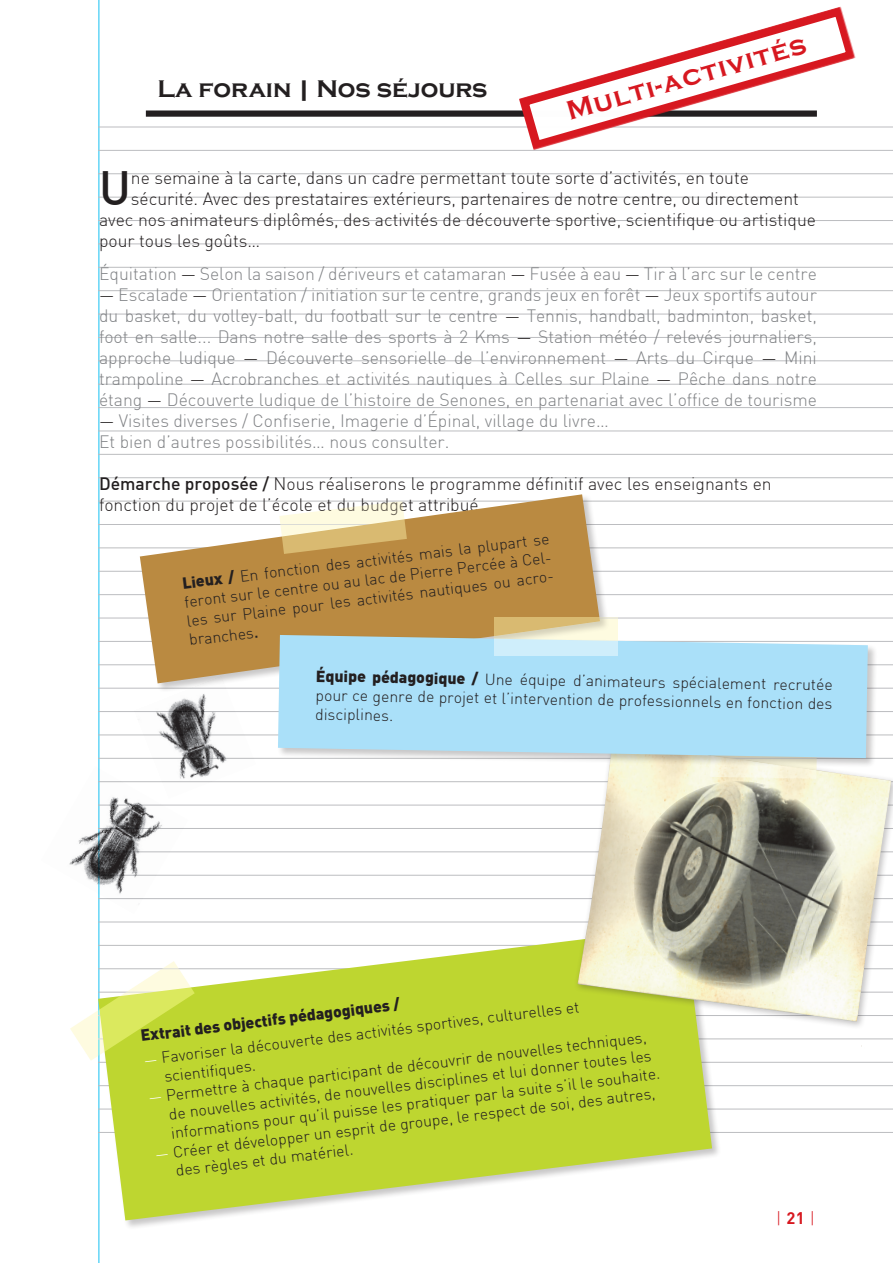
<style>
.page{position:relative;width:893px;height:1263px;background:#fff}
.page>*{position:absolute;margin:0;border:0;box-sizing:border-box;transform-origin:0 0}
.t1{font:47.1px "DIN Medium";color:#231f20}
.t2{font:700 27.45px "Copperplate Gothic";color:#d7171f}
.t3{font:700 24.75px "Copperplate Gothic";color:#231f20}
.t4{font:17.55px/21px "DIN Light";color:#808285;text-align:justify}
.t5{font:17.55px/21px "DIN Light";color:#231f20}
.t6{font:16.5px "DIN Light";color:#d7171f}
.t7{font:15.9px/19px "DIN Light";color:#231f20}
.t8{font:15.9px "DIN Black";color:#231f20}
.s1{color:#231f20}
.s2{font-family:"DIN Medium"}
.s3{font-family:"DIN Black"}
.s4{color:#fff}
.s5{font-family:"DIN Bold"}
</style>
<div class="page">
<hr style="left:99px;top:0;width:1px;height:1263px;background:#15c0f2">
<hr style="left:98px;top:127px;width:795px;height:1px;background:#bcbdc0">
<hr style="left:98px;top:150px;width:795px;height:1px;background:#bcbdc0">
<hr style="left:98px;top:173px;width:795px;height:1px;background:#bcbdc0">
<hr style="left:98px;top:197px;width:795px;height:1px;background:#bcbdc0">
<hr style="left:98px;top:220px;width:795px;height:1px;background:#bcbdc0">
<hr style="left:98px;top:244px;width:795px;height:1px;background:#bcbdc0">
<hr style="left:98px;top:267px;width:795px;height:1px;background:#bcbdc0">
<hr style="left:98px;top:290px;width:795px;height:1px;background:#bcbdc0">
<hr style="left:98px;top:314px;width:795px;height:1px;background:#bcbdc0">
<hr style="left:98px;top:337px;width:795px;height:1px;background:#bcbdc0">
<hr style="left:98px;top:361px;width:795px;height:1px;background:#bcbdc0">
<hr style="left:98px;top:384px;width:795px;height:1px;background:#bcbdc0">
<hr style="left:98px;top:407px;width:795px;height:1px;background:#bcbdc0">
<hr style="left:98px;top:431px;width:795px;height:1px;background:#bcbdc0">
<hr style="left:98px;top:454px;width:795px;height:1px;background:#bcbdc0">
<hr style="left:98px;top:477px;width:795px;height:1px;background:#bcbdc0">
<hr style="left:98px;top:501px;width:795px;height:1px;background:#bcbdc0">
<hr style="left:98px;top:524px;width:795px;height:1px;background:#bcbdc0">
<hr style="left:98px;top:548px;width:795px;height:1px;background:#bcbdc0">
<hr style="left:98px;top:571px;width:795px;height:1px;background:#bcbdc0">
<hr style="left:98px;top:594px;width:795px;height:1px;background:#bcbdc0">
<hr style="left:98px;top:618px;width:795px;height:1px;background:#bcbdc0">
<hr style="left:98px;top:641px;width:795px;height:1px;background:#bcbdc0">
<hr style="left:98px;top:664px;width:795px;height:1px;background:#bcbdc0">
<hr style="left:98px;top:688px;width:795px;height:1px;background:#bcbdc0">
<hr style="left:98px;top:711px;width:795px;height:1px;background:#bcbdc0">
<hr style="left:98px;top:735px;width:795px;height:1px;background:#bcbdc0">
<hr style="left:98px;top:758px;width:795px;height:1px;background:#bcbdc0">
<hr style="left:98px;top:781px;width:795px;height:1px;background:#bcbdc0">
<hr style="left:98px;top:805px;width:795px;height:1px;background:#bcbdc0">
<hr style="left:98px;top:828px;width:795px;height:1px;background:#bcbdc0">
<hr style="left:98px;top:851px;width:795px;height:1px;background:#bcbdc0">
<hr style="left:98px;top:875px;width:795px;height:1px;background:#bcbdc0">
<hr style="left:98px;top:898px;width:795px;height:1px;background:#bcbdc0">
<hr style="left:98px;top:922px;width:795px;height:1px;background:#bcbdc0">
<hr style="left:98px;top:1062px;width:795px;height:1px;background:#bcbdc0">
<hr style="left:98px;top:1085px;width:795px;height:1px;background:#bcbdc0">
<hr style="left:98px;top:1109px;width:795px;height:1px;background:#bcbdc0">
<hr style="left:98px;top:1132px;width:795px;height:1px;background:#bcbdc0">
<div style="left:146px;top:110px;width:671px;height:7px;background:#231f20"></div>
<svg style="left:516px;top:6px;width:343px;height:144px"></svg>
<div style="left:97px;top:925px;width:625px;height:304px;background:#231f20;opacity:.25"></div>
<svg style="left:98px;top:927px;width:614px;height:293px;fill:#bed630"></svg>
<svg style="left:70px;top:961px;width:125px;height:100px"></svg>
<div style="left:573px;top:737px;width:320px;height:316px;background:#231f20;opacity:.27"></div>
<img style="left:578px;top:742px;width:313px;height:304px">
<svg style="left:710px;top:768px;width:107px;height:11px"></svg>
<img style="left:627px;top:781px;width:222px;height:216px">
<div style="left:139px;top:493px;width:470px;height:199px;background:#231f20;opacity:.25"></div>
<svg style="left:140px;top:494px;width:460px;height:189px;fill:#ba8a41"></svg>
<svg style="left:279px;top:501px;width:128px;height:53px;background:#e5d3a5"></svg>
<div style="left:276px;top:633px;width:601px;height:135px;background:#231f20;opacity:.25"></div>
<svg style="left:278px;top:635px;width:590px;height:123px;background:#aedff6"></svg>
<svg style="left:494px;top:617px;width:124px;height:39px;background:#dcdfca"></svg>
<img style="left:69px;top:766px;width:119px;height:148px">
<img style="left:134px;top:676px;width:122px;height:123px">
<h3 class="t3" style="left:158px;top:75px;width:331px">La forain | Nos séjours</h3>
<h2 class="t2" style="left:563px;top:97px;width:249px;rotate:-16deg">Multi-activités</h2>
<h1 class="t1" style="left:99px;top:158px;width:33px">U</h1>
<p class="t5" style="left:131px;top:167px;width:620px">ne semaine à la carte, dans un cadre permettant toute sorte d’activités, en toute</p>
<p class="t5" style="left:131px;top:188px;width:670px">sécurité. Avec des prestataires extérieurs, partenaires de notre centre, ou directement</p>
<p class="t5" style="left:99px;top:209px;width:719px">avec nos animateurs diplômés, des activités de découverte sportive, scientifique ou artistique</p>
<p class="t5" style="left:99px;top:230px;width:163px">pour tous les goûts…</p>
<p class="t4" style="left:99px;top:263px;width:719px">Équitation <span class="s1">—</span> Selon la saison / dériveurs et catamaran <span class="s1">—</span> Fusée à eau <span class="s1">—</span> Tir à l’arc sur le centre</p>
<p class="t4" style="left:99px;top:284px;width:719px"><span class="s1">—</span> Escalade <span class="s1">—</span> Orientation / initiation sur le centre, grands jeux en forêt <span class="s1">—</span> Jeux sportifs autour du basket, du volley-ball, du football sur le centre <span class="s1">—</span> Tennis, handball, badminton, basket, foot en salle... Dans notre salle des sports à 2 Kms <span class="s1">—</span> Station météo / relevés journaliers, approche ludique <span class="s1">—</span> Découverte sensorielle de l’environnement <span class="s1">—</span> Arts du Cirque <span class="s1">—</span> Mini trampoline <span class="s1">—</span> Acrobranches et activités nautiques à Celles sur Plaine <span class="s1">—</span> Pêche dans notre étang <span class="s1">—</span> Découverte ludique de l’histoire de Senones, en partenariat avec l’office de tourisme</p>
<p class="t4" style="left:99px;top:410px;width:511px"><span class="s1">—</span> Visites diverses / Confiserie, Imagerie d’Épinal, village du livre…<br>Et bien d’autres possibilités… nous consulter.</p>
<p class="t5" style="left:99px;top:473px;width:674px"><span class="s2">Démarche proposée /</span> Nous réaliserons le programme définitif avec les enseignants en fonction du projet de l’école et du budget attribué.</p>
<p class="t7" style="left:181px;top:574px;width:380px;rotate:-7deg"><span class="s3">Lieux /</span> En fonction des activités mais la plupart se feront sur le centre ou au lac de Pierre Percée à Cel&shy;les sur Plaine pour les activités nautiques ou acro&shy;branches<span class="s2">.</span></p>
<p class="t7" style="left:316px;top:666px;width:518px;text-align:justify;rotate:1deg"><span class="s3">Équipe pédagogique /</span> Une équipe d’animateurs spécialement recrutée pour ce genre de projet et l’intervention de professionnels en fonction des disciplines.</p>
<p class="t8" style="left:139px;top:1025px;width:263px;rotate:-7deg">Extrait des objectifs pédagogiques /</p>
<p class="t7" style="left:161px;top:1048px;width:422px;text-indent:-18px;rotate:-7deg"><span class="s4">—</span> Favoriser la découverte des activités sportives, culturelles et scientifiques.</p>
<p class="t7" style="left:165px;top:1086px;width:494px;text-indent:-18px;rotate:-7deg"><span class="s4">—</span> Permettre à chaque participant de découvrir de nouvelles techniques, de nouvelles activités, de nouvelles disciplines et lui donner toutes les informations pour qu’il puisse les pratiquer par la suite s’il le souhaite.</p>
<p class="t7" style="left:172px;top:1142px;width:487px;text-indent:-18px;rotate:-7deg"><span class="s4">—</span> Créer et développer un esprit de groupe, le respect de soi, des autres, des règles et du matériel.</p>
<p class="t6" style="left:776px;top:1208px;width:40px">| <span class="s5">21</span> |</p>
</div>
